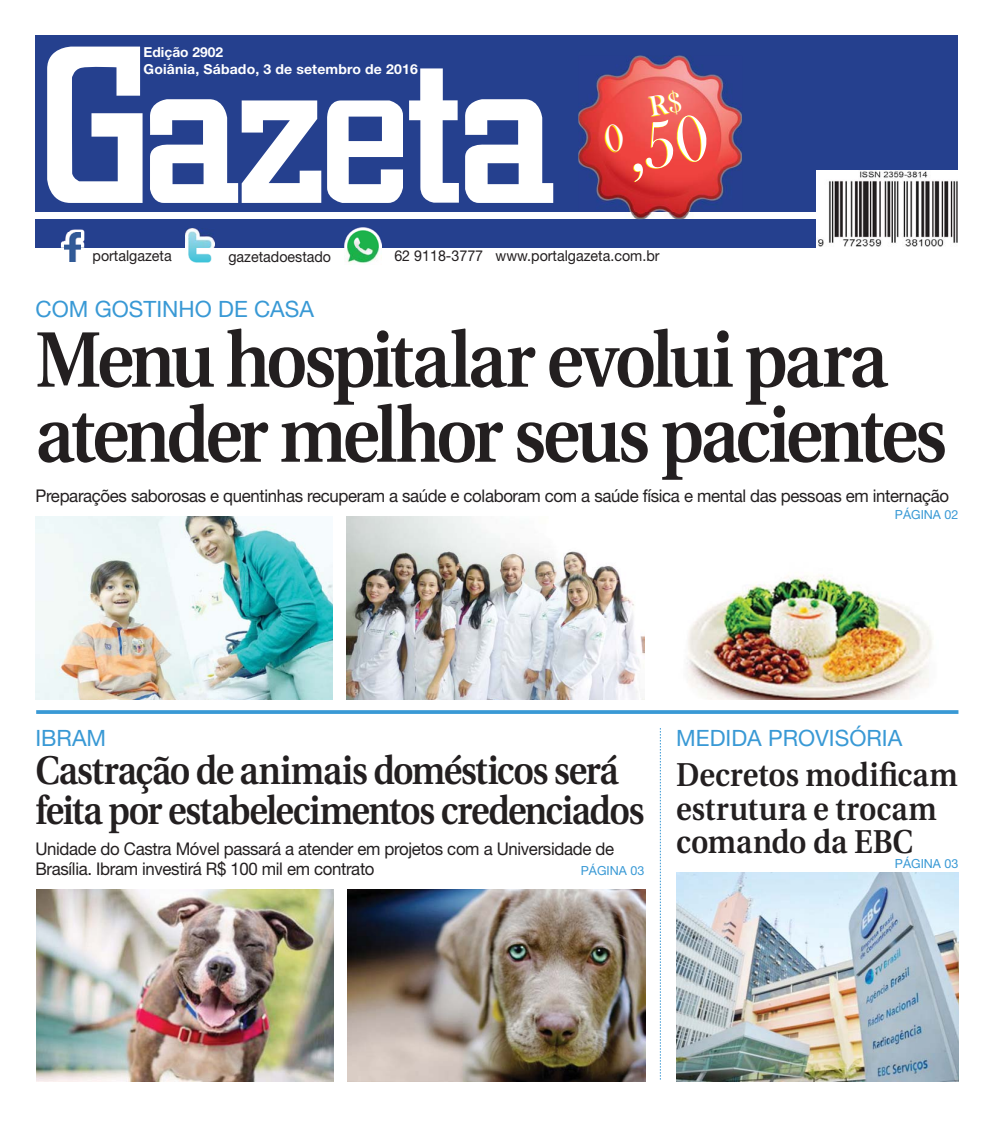
<style>
.page{position:relative;width:993px;height:1124px;background:#fff}
.page>*{position:absolute;margin:0;border:0;box-sizing:border-box;transform-origin:0 0}
.t1{font:600 78.38px/75px "Utopia";letter-spacing:-.05em;color:#231f20;scale:.91 1}
.t2{font:68.25px "Bask Old Face";color:#fff}
.t3{font:600 39.88px/40px "Utopia";letter-spacing:-.035em;color:#231f20;scale:.89 1}
.t4{font:600 33px/33.8px "Utopia";color:#231f20;scale:.91 1}
.t5{font:22.5px "Helvetica Neue";color:#3999d5}
.t6{font:17.5px/20px "Helvetica Neue";letter-spacing:-.02em;color:#231f20;scale:.96 1}
.t7{font:15px "Helvetica Neue";color:#231f20;scale:.95 1}
.t8{font:700 13.75px/16.5px "Helvetica Neue";letter-spacing:.01em;color:#fff}
.t9{font:12.5px "Helvetica Neue";color:#3999d5}
</style>
<div class="page">
<div style="left:35px;top:35px;width:922px;height:212px;background:#25408e"></div>
<svg style="left:47px;top:47px;width:95px;height:156px"></svg>
<svg style="left:465px;top:99px;width:88px;height:104px"></svg>
<svg style="left:150px;top:99px;width:171px;height:104px"></svg>
<svg style="left:327px;top:100px;width:76px;height:103px"></svg>
<svg style="left:409px;top:68px;width:50px;height:135px"></svg>
<div style="left:35px;top:212px;width:922px;height:6px;background:#fff"></div>
<img style="left:61px;top:229px;width:23px;height:21px">
<img style="left:65px;top:233px;width:16px;height:29px">
<img style="left:185px;top:229px;width:29px;height:34px">
<img style="left:344px;top:228px;width:37px;height:35px">
<img style="left:578px;top:56px;width:163px;height:163px">
<img style="left:578px;top:212px;width:163px;height:6px">
<img style="left:816px;top:170px;width:141px;height:77px">
<img style="left:35px;top:516px;width:298px;height:183px">
<img style="left:686px;top:575px;width:247px;height:124px">
<img style="left:347px;top:516px;width:297px;height:183px">
<hr style="left:36px;top:710px;width:922px;height:3px;background:#3999d5">
<img style="left:36px;top:889px;width:297px;height:192px">
<img style="left:347px;top:889px;width:298px;height:192px">
<img style="left:676px;top:872px;width:282px;height:209px">
<svg style="left:660px;top:728px;width:1px;height:351px"></svg>
<svg style="left:648px;top:89px;width:34px;height:27px"></svg>
<p class="t8" style="left:144px;top:46px;width:276px">Edição 2902<br>Goiânia, Sábado, 3 de setembro de 2016</p>
<h2 class="t2" style="left:602px;top:125px;width:104px;rotate:-10deg"><sup>0</sup>,50</h2>
<p class="t7" style="left:92px;top:250px;width:85px">portalgazeta</p>
<p class="t7" style="left:228px;top:251px;width:110px">gazetadoestado</p>
<p class="t7" style="left:394px;top:250px;width:280px">62 9118-3777 www.portalgazeta.com.br</p>
<p class="t5" style="left:35px;top:301px;width:280px">COM GOSTINHO DE CASA</p>
<h1 class="t1" style="left:35px;top:329px;width:1002px">Menu hospitalar evolui para atender melhor seus pacientes</h1>
<p class="t6" style="left:35px;top:487px;width:952px">Preparações saborosas e quentinhas recuperam a saúde e colaboram com a saúde física e mental das pessoas em internação</p>
<p class="t9" style="left:894px;top:510px;width:65px">PÁGINA 02</p>
<p class="t5" style="left:35px;top:729px;width:72px">IBRAM</p>
<h3 class="t3" style="left:36px;top:753px;width:685px">Castração de animais domésticos será feita por estabelecimentos credenciados</h3>
<p class="t6" style="left:35px;top:840px;width:604px">Unidade do Castra Móvel passará a atender em projetos com a Universidade de<br>Brasília. Ibram investirá R$ 100 mil em contrato</p>
<p class="t9" style="left:580px;top:865px;width:65px">PÁGINA 03</p>
<p class="t5" style="left:676px;top:729px;width:227px">MEDIDA PROVISÓRIA</p>
<h3 class="t4" style="left:676px;top:760px;width:311px">Decretos modificam estrutura e trocam comando da EBC</h3>
<p class="t9" style="left:894px;top:858px;width:65px">PÁGINA 03</p>
</div>
